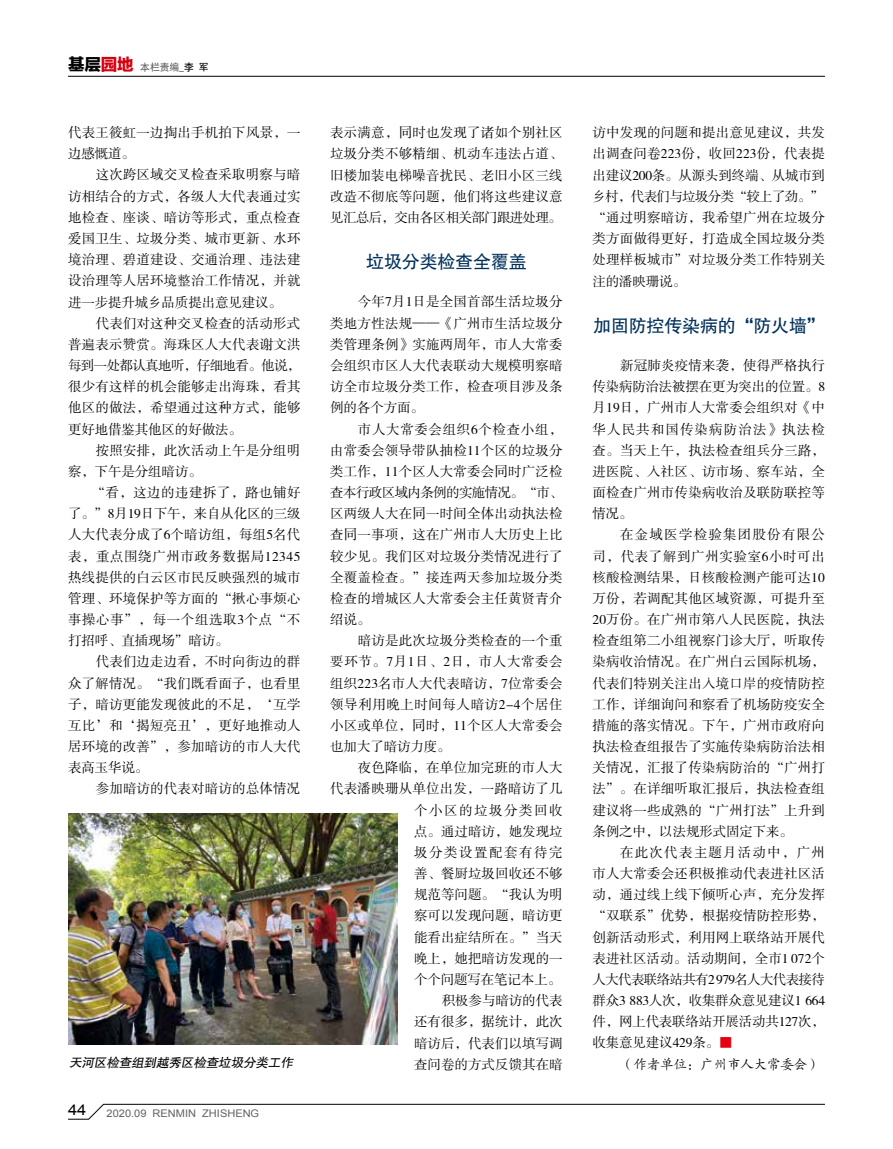
<style>
.page{position:relative;width:893px;height:1149px;background:#fff}
.page>*{position:absolute;margin:0;border:0;box-sizing:border-box;transform-origin:0 0}
.t1{font:18px "FZHTJW GB1 0";letter-spacing:-.01em;color:#00305b}
.t2{font:15px "Arial";color:#000;scale:1.1 1}
.t3{font:13.5px/21.1px "FZSSJW GB1 0";letter-spacing:.015em;color:#000;text-align:justify}
.t4{font:13.5px "FZKTJW GB1 0";letter-spacing:-.01em;color:#000}
.t5{font:italic 12.75px "FZHTJW GB1 0";color:#000}
.t6{font:10.5px "Arial";color:#636262;scale:1.05 1}
.t7{font:9.75px "Heiti CSEG Medium GB";color:#636262}
.s1{font-family:"FZLTTHJW GB1 0";font-size:16.5px;color:#000}
.s2{font-family:"FZLTTHJW GB1 0";font-size:16.5px;color:#d7000f}
.s3{color:#000}
.s4{color:#e60012}
</style>
<div class="page">
<svg style="left:68px;top:1103px;width:757px;height:16px"></svg>
<hr style="left:68px;top:76px;width:757px;height:1px;background:#000">
<img style="left:68px;top:813px;width:329px;height:231px">
<p class="t7" style="left:68px;top:62px;width:142px"><span class="s1">基层</span><span class="s2">园地</span> 本栏责编_<span class="s3">李 军</span></p>
<p class="t3" style="left:68px;top:123px;width:234px">代表王筱虹一边掏出手机拍下风景，一边感慨道。</p>
<p class="t3" style="left:68px;top:165px;width:234px;text-indent:28px">这次跨区域交叉检查采取明察与暗访相结合的方式，各级人大代表通过实地检查、座谈、暗访等形式，重点检查爱国卫生、垃圾分类、城市更新、水环境治理、碧道建设、交通治理、违法建设治理等人居环境整治工作情况，并就进一步提升城乡品质提出意见建议。</p>
<p class="t3" style="left:68px;top:313px;width:234px;text-indent:28px">代表们对这种交叉检查的活动形式普遍表示赞赏。海珠区人大代表谢文洪每到一处都认真地听，仔细地看。他说，很少有这样的机会能够走出海珠，看其他区的做法，希望通过这种方式，能够更好地借鉴其他区的好做法。</p>
<p class="t3" style="left:68px;top:440px;width:234px;text-indent:28px">按照安排，此次活动上午是分组明察，下午是分组暗访。</p>
<p class="t3" style="left:68px;top:482px;width:234px;text-indent:23px">“看，这边的违建拆了，路也铺好了。”8月19日下午，来自从化区的三级人大代表分成了6个暗访组，每组5名代表，重点围绕广州市政务数据局12345热线提供的白云区市民反映强烈的城市管理、环境保护等方面的“揪心事烦心事操心事”，每一个组选取3个点“不打招呼、直插现场”暗访。</p>
<p class="t3" style="left:68px;top:651px;width:234px;text-indent:28px">代表们边走边看，不时向街边的群众了解情况。“我们既看面子，也看里子，暗访更能发现彼此的不足，‘互学互比’和‘揭短亮丑’，更好地推动人居环境的改善”，参加暗访的市人大代表高玉华说。</p>
<p class="t3" style="left:96px;top:778px;width:206px">参加暗访的代表对暗访的总体情况</p>
<p class="t3" style="left:592px;top:123px;width:234px">访中发现的问题和提出意见建议，共发出调查问卷223份，收回223份，代表提出建议200条。从源头到终端、从城市到乡村，代表们与垃圾分类“较上了劲。” “通过明察暗访，我希望广州在垃圾分类方面做得更好，打造成全国垃圾分类处理样板城市”对垃圾分类工作特别关注的潘映珊说。</p>
<h1 class="t1" style="left:593px;top:315px;width:233px">加固防控传染病的“防火墙”</h1>
<p class="t3" style="left:592px;top:355px;width:234px;text-indent:28px">新冠肺炎疫情来袭，使得严格执行传染病防治法被摆在更为突出的位置。8月19日，广州市人大常委会组织对《中华人民共和国传染病防治法》执法检查。当天上午，执法检查组兵分三路，进医院、入社区、访市场、察车站，全面检查广州市传染病收治及联防联控等情况。</p>
<p class="t3" style="left:592px;top:524px;width:234px;text-indent:28px">在金域医学检验集团股份有限公司，代表了解到广州实验室6小时可出核酸检测结果，日核酸检测产能可达10万份，若调配其他区域资源，可提升至20万份。在广州市第八人民医院，执法检查组第二小组视察门诊大厅，听取传染病收治情况。在广州白云国际机场，代表们特别关注出入境口岸的疫情防控工作，详细询问和察看了机场防疫安全措施的落实情况。下午，广州市政府向执法检查组报告了实施传染病防治法相关情况，汇报了传染病防治的“广州打法”。在详细听取汇报后，执法检查组建议将一些成熟的“广州打法”上升到条例之中，以法规形式固定下来。</p>
<p class="t3" style="left:592px;top:842px;width:234px;text-indent:28px">在此次代表主题月活动中，广州市人大常委会还积极推动代表进社区活动，通过线上线下倾听心声，充分发挥“双联系”优势，根据疫情防控形势，创新活动形式，利用网上联络站开展代表进社区活动。活动期间，全市1 072个人大代表联络站共有2 979名人大代表接待群众3 883人次，收集群众意见建议1 664件，网上代表联络站开展活动共127次，收集意见建议429条。<span class="s4">■</span></p>
<p class="t3" style="left:330px;top:123px;width:234px">表示满意，同时也发现了诸如个别社区垃圾分类不够精细、机动车违法占道、旧楼加装电梯噪音扰民、老旧小区三线改造不彻底等问题，他们将这些建议意见汇总后，交由各区相关部门跟进处理。</p>
<h1 class="t1" style="left:366px;top:252px;width:162px">垃圾分类检查全覆盖</h1>
<p class="t3" style="left:330px;top:292px;width:234px;text-indent:28px">今年7月1日是全国首部生活垃圾分类地方性法规──《广州市生活垃圾分类管理条例》实施两周年，市人大常委会组织市区人大代表联动大规模明察暗访全市垃圾分类工作，检查项目涉及条例的各个方面。</p>
<p class="t3" style="left:330px;top:419px;width:234px;text-indent:28px">市人大常委会组织6个检查小组，由常委会领导带队抽检11个区的垃圾分类工作，11个区人大常委会同时广泛检查本行政区域内条例的实施情况。“市、区两级人大在同一时间全体出动执法检查同一事项，这在广州市人大历史上比较少见。我们区对垃圾分类情况进行了全覆盖检查。”接连两天参加垃圾分类检查的增城区人大常委会主任黄贤青介绍说。</p>
<p class="t3" style="left:330px;top:630px;width:234px;text-indent:28px">暗访是此次垃圾分类检查的一个重要环节。7月1日、2日，市人大常委会组织223名市人大代表暗访，7位常委会领导利用晚上时间每人暗访2-4个居住小区或单位，同时，11个区人大常委会也加大了暗访力度。</p>
<p class="t3" style="left:330px;top:757px;width:234px;text-align:right">夜色降临，在单位加完班的市人大<br>代表潘映珊从单位出发，一路暗访了几个小区的垃圾分类回收<br>点。通过暗访，她发现垃<br>圾分类设置配套有待完<br>善、餐厨垃圾回收还不够<br>规范等问题。“我认为明<br>察可以发现问题，暗访更<br>能看出症结所在。”当天<br>晚上，她把暗访发现的一<br>个个问题写在笔记本上。<br>积极参与暗访的代表<br>还有很多，据统计，此次<br>暗访后，代表们以填写调<br>查问卷的方式反馈其在暗</p>
<p class="t5" style="left:69px;top:1054px;width:228px">天河区检查组到越秀区检查垃圾分类工作</p>
<p class="t4" style="left:620px;top:1056px;width:202px">（作者单位：广州市人大常委会）</p>
<p class="t2" style="left:68px;top:1099px;width:18px">44</p>
<p class="t6" style="left:107px;top:1105px;width:147px">2020.09 RENMIN ZHISHENG</p>
</div>
